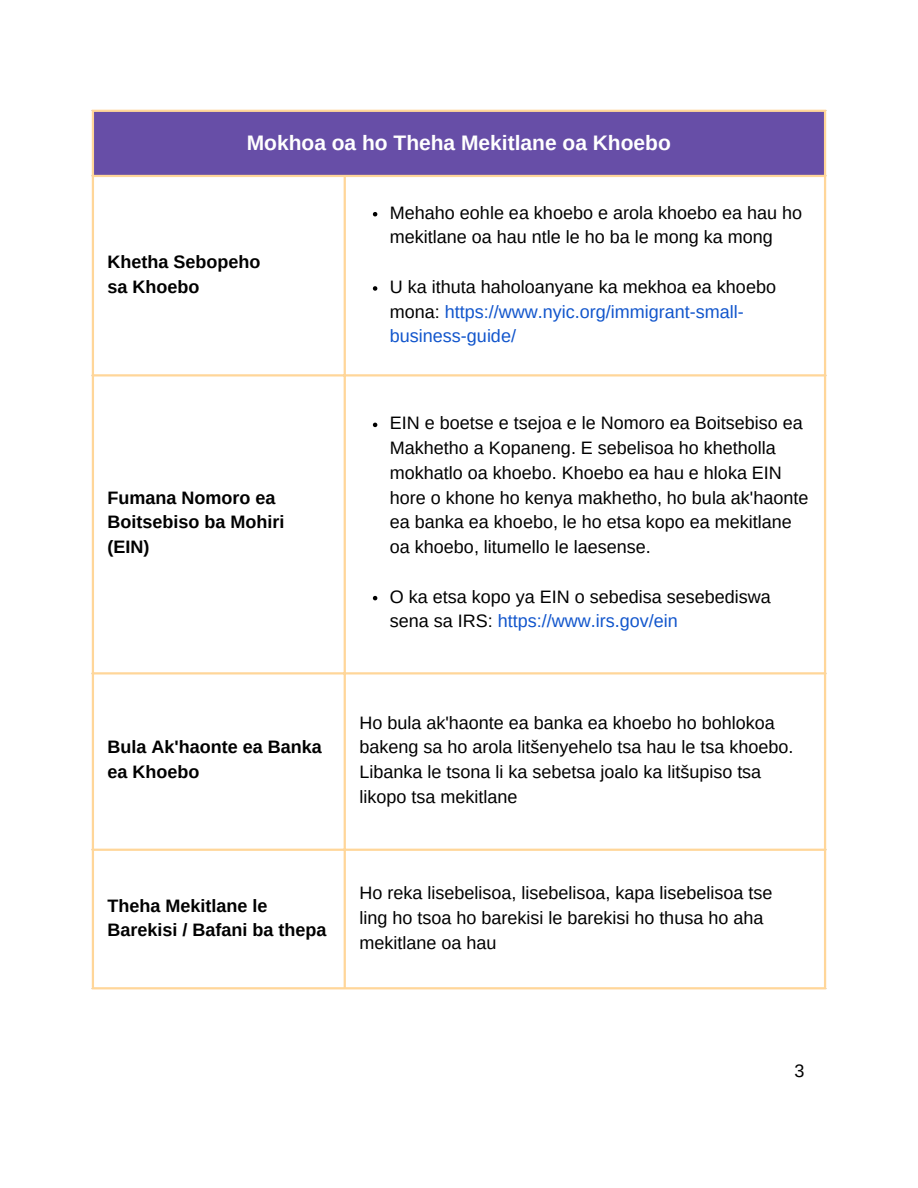
<style>
.page{position:relative;width:918px;height:1188px;background:#fff}
.page>*{position:absolute;margin:0;border:0;box-sizing:border-box;transform-origin:0 0}
.t1{font:700 21px "Arimo";color:#fff}
.t2{font:18px/24.8px "Arimo";color:#000}
.t3{font:700 18px/24.8px "Arimo";color:#000}
.t4{font:18px/24.8px "Arimo";color:#15c}
.s1{color:#000}
.s2{color:#15c}
</style>
<div class="page">
<div style="left:93px;top:111px;width:732px;height:65px;background:#674ea7"></div>
<svg style="left:373px;top:212px;width:4px;height:4px"></svg>
<svg style="left:373px;top:286px;width:4px;height:5px"></svg>
<svg style="left:373px;top:423px;width:4px;height:4px"></svg>
<svg style="left:373px;top:596px;width:4px;height:4px"></svg>
<hr style="left:92px;top:112px;width:2px;height:875px;background:#ffd699">
<hr style="left:344px;top:177px;width:2px;height:810px;background:#ffd699">
<hr style="left:824px;top:112px;width:2px;height:875px;background:#ffd699">
<hr style="left:92px;top:110px;width:734px;height:2px;background:#ffd699">
<hr style="left:92px;top:175px;width:734px;height:2px;background:#ffd699">
<hr style="left:92px;top:374px;width:734px;height:3px;background:#ffd699">
<hr style="left:92px;top:672px;width:734px;height:3px;background:#ffd699">
<hr style="left:92px;top:849px;width:734px;height:2px;background:#ffd699">
<hr style="left:92px;top:987px;width:734px;height:2px;background:#ffd699">
<p class="t1" style="left:247px;top:131px;width:426px">Mokhoa oa ho Theha Mekitlane oa Khoebo</p>
<p class="t3" style="left:108px;top:250px;width:154px">Khetha Sebopeho</p>
<p class="t3" style="left:108px;top:274px;width:93px">sa Khoebo</p>
<p class="t3" style="left:108px;top:485px;width:178px">Fumana Nomoro ea<br>Boitsebiso ba Mohiri (EIN)</p>
<p class="t3" style="left:108px;top:735px;width:216px">Bula Ak'haonte ea Banka ea Khoebo</p>
<p class="t3" style="left:108px;top:893px;width:220px">Theha Mekitlane le<br>Barekisi / Bafani ba thepa</p>
<p class="t2" style="left:390px;top:200px;width:414px">Mehaho eohle ea khoebo e arola khoebo ea hau ho mekitlane oa hau ntle le ho ba le mong ka mong</p>
<p class="t4" style="left:390px;top:274px;width:388px"><span class="s1">U ka ithuta haholoanyane ka mekhoa ea khoebo mona:</span> https://www.nyic.org/immigrant-small&shy;business-guide/</p>
<p class="t2" style="left:390px;top:411px;width:420px">EIN e boetse e tsejoa e le Nomoro ea Boitsebiso ea Makhetho a Kopaneng. E sebelisoa ho khetholla mokhatlo oa khoebo. Khoebo ea hau e hloka EIN hore o khone ho kenya makhetho, ho bula ak'haonte ea banka ea khoebo, le ho etsa kopo ea mekitlane oa khoebo, litumello le laesense.</p>
<p class="t2" style="left:390px;top:584px;width:382px">O ka etsa kopo ya EIN o sebedisa sesebediswa sena sa IRS: <span class="s2">https://www.irs.gov/ein</span></p>
<p class="t2" style="left:359px;top:710px;width:436px">Ho bula ak'haonte ea banka ea khoebo ho bohlokoa bakeng sa ho arola litšenyehelo tsa hau le tsa khoebo.<br>Libanka le tsona li ka sebetsa joalo ka litšupiso tsa likopo tsa mekitlane</p>
<p class="t2" style="left:359px;top:881px;width:414px">Ho reka lisebelisoa, lisebelisoa, kapa lisebelisoa tse ling ho tsoa ho barekisi le barekisi ho thusa ho aha mekitlane oa hau</p>
<p class="t2" style="left:794px;top:1058px;width:12px">3</p>
</div>
